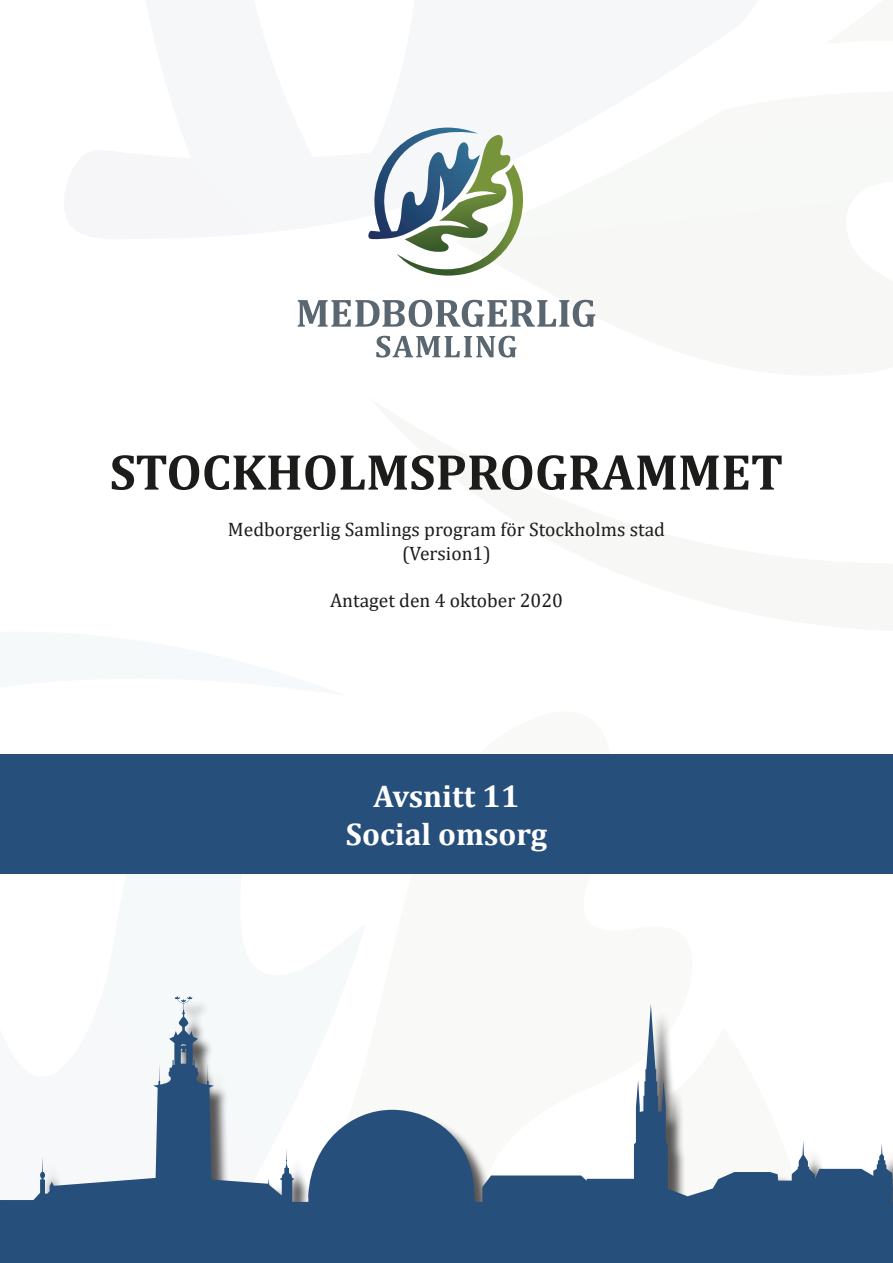
<style>
.page{position:relative;width:893px;height:1263px;background:#fff}
.page>*{position:absolute;margin:0;border:0;box-sizing:border-box;transform-origin:0 0}
.t1{font:700 51px "Cambria";color:#1c1c1b}
.t2{font:700 31.5px/37.8px "Cambria";color:#fff;text-align:center}
.t3{font:19.5px "Cambria";color:#1c1c1b}
</style>
<div class="page">
<div style="left:0;top:754px;width:893px;height:119px;background:#274f7b"></div>
<svg style="left:368px;top:128px;width:155px;height:148px"></svg>
<svg style="left:298px;top:300px;width:297px;height:27px"></svg>
<svg style="left:376px;top:336px;width:141px;height:22px"></svg>
<svg style="left:0;top:996px;width:893px;height:267px"></svg>
<p class="t1" style="left:110px;top:436px;width:675px">STOCKHOLMSPROGRAMMET</p>
<p class="t3" style="left:228px;top:518px;width:439px">Medborgerlig Samlings program för Stockholms stad</p>
<p class="t3" style="left:402px;top:542px;width:90px">(Version1)</p>
<p class="t3" style="left:330px;top:588px;width:234px">Antaget den 4 oktober 2020</p>
<p class="t2" style="left:346px;top:777px;width:203px">Avsnitt 11<br>Social omsorg</p>
</div>
